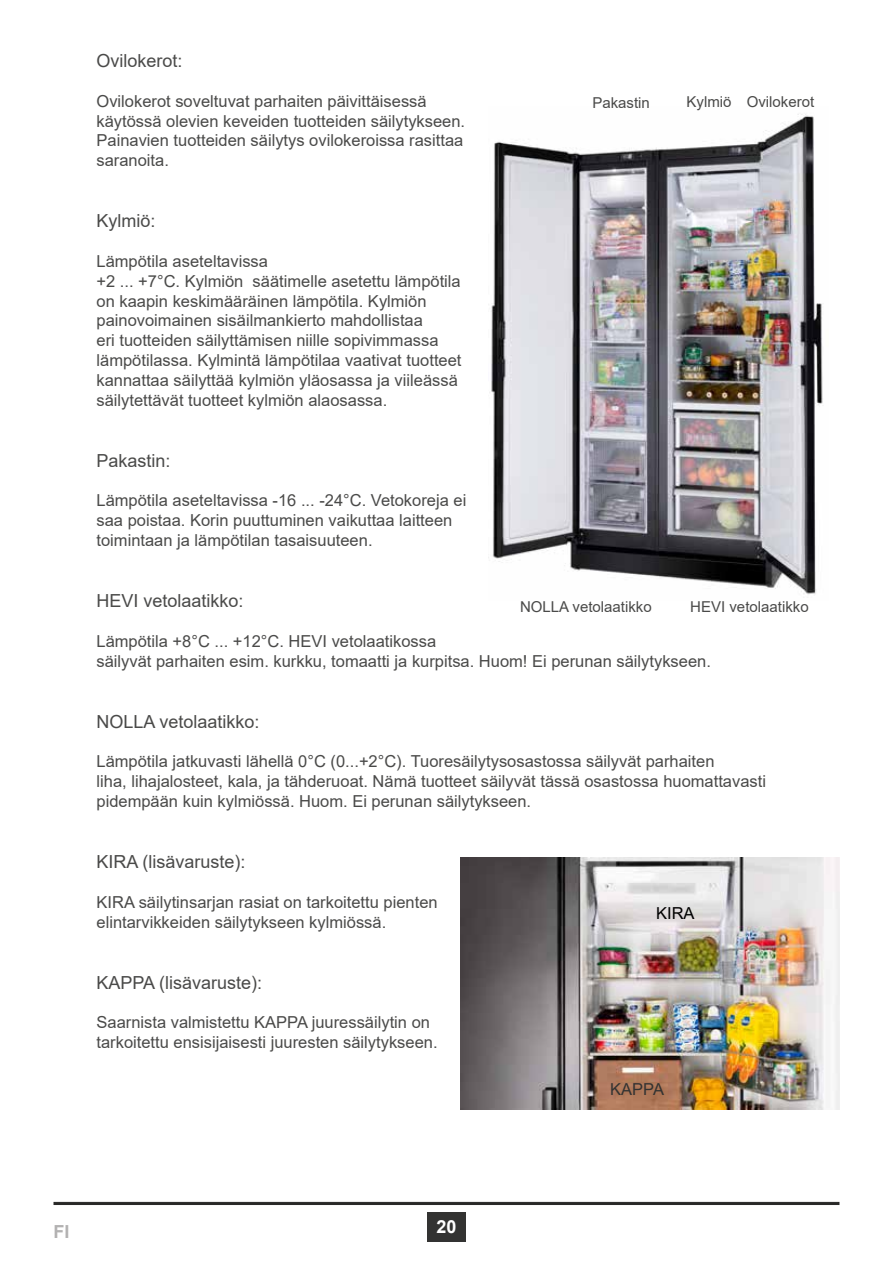
<style>
.page{position:relative;width:893px;height:1263px;background:#fff}
.page>*{position:absolute;margin:0;border:0;box-sizing:border-box;transform-origin:0 0}
.t1{font:18px "Arial";color:#4a4a49}
.t2{font:700 18px "Arial";color:#b3b2b2}
.t3{font:700 18px "Arial";color:#fff}
.t4{font:16.5px/19.8px "Arial";color:#4a4a49}
.t5{font:16.5px "Arial";color:#333332}
.t6{font:16.5px "Arial";color:#000}
.t7{font:15px "Arial";color:#4a4a49}
</style>
<div class="page">
<hr style="left:54px;top:1202px;width:785px;height:3px;background:#282827">
<div style="left:427px;top:1212px;width:39px;height:30px;background:#333332"></div>
<img style="left:488px;top:114px;width:335px;height:481px">
<img style="left:461px;top:857px;width:378px;height:253px">
<p class="t1" style="left:97px;top:48px;width:88px">Ovilokerot:</p>
<p class="t4" style="left:97px;top:91px;width:370px">Ovilokerot soveltuvat parhaiten päivittäisessä käytössä olevien keveiden tuotteiden säilytykseen.<br>Painavien tuotteiden säilytys ovilokeroissa rasittaa saranoita.</p>
<p class="t1" style="left:97px;top:209px;width:61px">Kylmiö:</p>
<p class="t4" style="left:97px;top:251px;width:366px">Lämpötila aseteltavissa<br>+2 ... +7°C. Kylmiön säätimelle asetettu lämpötila on kaapin keskimääräinen lämpötila. Kylmiön painovoimainen sisäilmankierto mahdollistaa<br>eri tuotteiden säilyttämisen niille sopivimmassa lämpötilassa. Kylmintä lämpötilaa vaativat tuotteet kannattaa säilyttää kylmiön yläosassa ja viileässä säilytettävät tuotteet kylmiön alaosassa.</p>
<p class="t1" style="left:97px;top:448px;width:76px">Pakastin:</p>
<p class="t4" style="left:97px;top:491px;width:371px">Lämpötila aseteltavissa -16 ... -24°C. Vetokoreja ei saa poistaa. Korin puuttuminen vaikuttaa laitteen toimintaan ja lämpötilan tasaisuuteen.</p>
<p class="t7" style="left:592px;top:92px;width:59px">Pakastin</p>
<p class="t7" style="left:687px;top:91px;width:129px">Kylmiö Ovilokerot</p>
<p class="t1" style="left:97px;top:588px;width:149px">HEVI vetolaatikko:</p>
<p class="t4" style="left:97px;top:631px;width:616px">Lämpötila +8°C ... +12°C. HEVI vetolaatikossa<br>säilyvät parhaiten esim. kurkku, tomaatti ja kurpitsa. Huom! Ei perunan säilytykseen.</p>
<p class="t7" style="left:520px;top:597px;width:133px">NOLLA vetolaatikko</p>
<p class="t7" style="left:690px;top:597px;width:120px">HEVI vetolaatikko</p>
<p class="t1" style="left:97px;top:709px;width:165px">NOLLA vetolaatikko:</p>
<p class="t4" style="left:97px;top:752px;width:671px">Lämpötila jatkuvasti lähellä 0°C (0...+2°C). Tuoresäilytysosastossa säilyvät parhaiten<br>liha, lihajalosteet, kala, ja tähderuoat. Nämä tuotteet säilyvät tässä osastossa huomattavasti pidempään kuin kylmiössä. Huom. Ei perunan säilytykseen.</p>
<p class="t1" style="left:97px;top:849px;width:151px">KIRA (lisävaruste):</p>
<p class="t4" style="left:97px;top:892px;width:343px">KIRA säilytinsarjan rasiat on tarkoitettu pienten elintarvikkeiden säilytykseen kylmiössä.</p>
<p class="t1" style="left:97px;top:970px;width:167px">KAPPA (lisävaruste):</p>
<p class="t4" style="left:97px;top:1013px;width:343px">Saarnista valmistettu KAPPA juuressäilytin on tarkoitettu ensisijaisesti juuresten säilytykseen.</p>
<p class="t2" style="left:54px;top:1219px;width:18px">FI</p>
<p class="t3" style="left:436px;top:1214px;width:22px">20</p>
<p class="t6" style="left:656px;top:901px;width:40px">KIRA</p>
<p class="t5" style="left:610px;top:1077px;width:55px">KAPPA</p>
</div>
